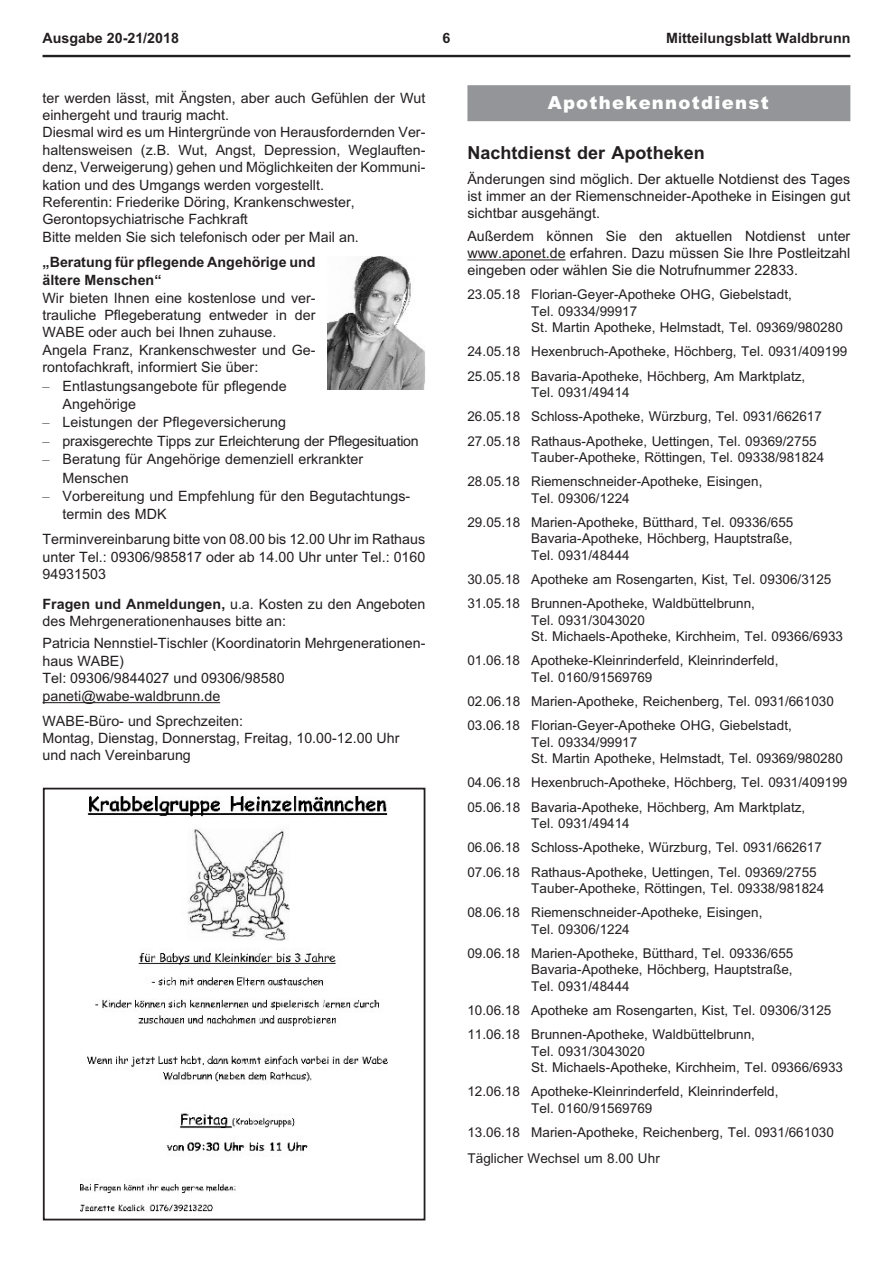
<style>
.page{position:relative;width:894px;height:1263px;background:#fff}
.page>*{position:absolute;margin:0;border:0;box-sizing:border-box;transform-origin:0 0}
.t1{font:700 18px "Arial";color:#231f20}
.t2{font:900 18px "Arial";letter-spacing:.07em;color:#fff}
.t3{font:14.25px/17.4px "Arial";color:#231f20}
.t4{font:700 14.25px/17.7px "Arial";letter-spacing:.005em;color:#231f20}
.t5{font:13.5px/24.2px "Arial";color:#231f20}
.s1{font-family:"Times New Roman"}
.s2{font-weight:700}
</style>
<div class="page">
<hr style="left:43px;top:702px;width:177px;height:1px;background:#231f20">
<div style="left:467px;top:85px;width:383px;height:36px;background:#939598"></div>
<hr style="left:467px;top:259px;width:98px;height:1px;background:#231f20">
<hr style="left:43px;top:55px;width:807px;height:2px;background:#231f20">
<img style="left:328px;top:256px;width:97px;height:133px">
<img style="left:81px;top:796px;width:307px;height:416px">
<div style="left:43px;top:788px;width:382px;height:432px;border:2px solid #231f20"></div>
<p class="t4" style="left:43px;top:30px;width:138px">Ausgabe 20-21/2018</p>
<p class="t4" style="left:442px;top:30px;width:9px">6</p>
<p class="t4" style="left:666px;top:30px;width:186px">Mitteilungsblatt Waldbrunn</p>
<p class="t3" style="left:43px;top:90px;width:384px">ter wer den lässt, mit Ängs ten, aber auch Ge füh len der Wut ein her geht und trau rig macht.<br>Dies mal wird es um Hin ter grün de von He raus for dern den Ver - hal tens wei sen (z.B. Wut, Angst, De pres si on, Weg lauf ten - denz, Ver wei ge rung) ge hen und Mög lich kei ten der Kom mu ni - ka ti on und des Um gangs wer den vor ge stellt.<br>Re fer en tin: Frie de ri ke Dö ring, Kran ken schwes ter,<br>Ge ron to psy chi atri sche Fach kraft<br>Bit te mel den Sie sich te le fo nisch oder per Mail an.</p>
<p class="t4" style="left:43px;top:255px;width:275px">„Be ra tung für pfle gen de An ge hö ri ge und äl te re Men schen“</p>
<p class="t3" style="left:43px;top:290px;width:275px">Wir bie ten Ih nen eine kos ten lo se und ver - trau li che Pfle ge be ra tung ent we der in der WABE oder auch bei Ih nen zu hau se.<br>An ge la Franz, Kran ken schwes ter und Ge - ron to fach kraft, in for miert Sie über:</p>
<p class="t3" style="left:63px;top:378px;width:226px;line-height:18.5px;text-indent:-20px"><span class="s1">–</span> Ent la stungs an ge bo te für pfle gen de<br>An ge hö ri ge</p>
<p class="t3" style="left:43px;top:415px;width:245px"><span class="s1">–</span> Lei stun gen der Pfle ge ver si che rung</p>
<p class="t3" style="left:43px;top:433px;width:378px"><span class="s1">–</span> pra xis ge rech te Tipps zur Er leich te rung der Pfle ge si tua ti on</p>
<p class="t3" style="left:63px;top:451px;width:302px;line-height:18.5px;text-indent:-20px"><span class="s1">–</span> Be ra tung für An ge hö ri ge de men ziell er krank ter<br>Men schen</p>
<p class="t3" style="left:63px;top:488px;width:349px;line-height:18.5px;text-indent:-20px"><span class="s1">–</span> Vor be rei tung und Emp feh lung für den Be gut ach tungs - ter min des MDK</p>
<p class="t3" style="left:43px;top:532px;width:384px;text-align:justify">Ter min ver ein ba rung bit te von 08.00 bis 12.00 Uhr im Rat haus un ter Tel.: 09306/985817 oder ab 14.00 Uhr un ter Tel.: 0160<br>94931503</p>
<p class="t3" style="left:43px;top:596px;width:384px"><span class="s2">Fra gen und An mel dun gen,</span> u.a. Kos ten zu den An ge bo ten des Mehr ge ner atio nen hau ses bit te an:</p>
<p class="t3" style="left:43px;top:636px;width:384px">Pat ri cia Nenns tiel-Tisch ler (Ko or di na to rin Mehr ge ner atio nen - haus WABE)<br>Tel: 09306/9844027 und 09306/98580<br>pa ne ti@wabe-wald brunn.de</p>
<p class="t3" style="left:43px;top:713px;width:359px">WABE-Büro- und Sprech zei ten:<br>Mon tag, Diens tag, Don ners tag, Frei tag, 10.00-12.00 Uhr und nach Ver ein ba rung</p>
<h1 class="t2" style="left:548px;top:96px;width:222px">Apo the ken not dienst</h1>
<h1 class="t1" style="left:467px;top:146px;width:239px">Nacht dienst der Apo the ken</h1>
<p class="t3" style="left:467px;top:171px;width:384px;text-align:justify">Än de run gen sind mög lich. Der ak tu el le Not dienst des Ta ges ist im mer an der Rie men schnei der-Apo the ke in Ei sin gen gut sicht bar aus ge hängt.</p>
<p class="t3" style="left:467px;top:228px;width:384px;text-align:justify">Au ßer dem kön nen Sie den ak tu el len Not dienst un ter www.apo net.de er fah ren. Dazu müs sen Sie Ihre Post leit zahl ein ge ben oder wäh len Sie die Not ruf num mer 22833.</p>
<p class="t5" style="left:531px;top:288px;width:313px;line-height:16.5px;text-indent:-64px">23.05.18 Flo ri an-Gey er-Apo the ke OHG, Gie bels tadt,<br>Tel. 09334/99917<br>St. Mar tin Apo the ke, Helms tadt, Tel. 09369/980280</p>
<p class="t5" style="left:467px;top:341px;width:381px">24.05.18 He xen bruch-Apo the ke, Höch berg, Tel. 0931/409199<br>25.05.18 Ba va ria-Apo the ke, Höch berg, Am Markt platz,</p>
<p class="t5" style="left:467px;top:382px;width:356px;text-indent:64px">Tel. 0931/49414<br>26.05.18 Schloss-Apo the ke, Würz burg, Tel. 0931/662617<br>27.05.18 Rat haus-Apo the ke, Uet tin gen, Tel. 09369/2755</p>
<p class="t5" style="left:467px;top:446px;width:358px;text-indent:64px">Tau ber-Apo the ke, Röt tin gen, Tel. 09338/981824<br>28.05.18 Rie men schnei der-Apo the ke, Ei sin gen,</p>
<p class="t5" style="left:467px;top:487px;width:327px;text-indent:64px">Tel. 09306/1224<br>29.05.18 Ma rien-Apo the ke, Bütt hard, Tel. 09336/655</p>
<p class="t5" style="left:531px;top:532px;width:263px;line-height:16.5px">Ba va ria-Apo the ke, Höch berg, Haupt stra ße,<br>Tel. 0931/48444</p>
<p class="t5" style="left:467px;top:569px;width:365px">30.05.18 Apo the ke am Ro sen gar ten, Kist, Tel. 09306/3125<br>31.05.18 Brun nen-Apo the ke, Wald büt tel brunn,</p>
<p class="t5" style="left:531px;top:613px;width:313px;line-height:16.5px">Tel. 0931/3043020<br>St. Mi cha els-Apo the ke, Kirch heim, Tel. 09366/6933</p>
<p class="t5" style="left:531px;top:654px;width:249px;line-height:16.5px;text-indent:-64px">01.06.18 Apo the ke-Klein rin der feld, Klein rin der feld,<br>Tel. 0160/91569769</p>
<p class="t5" style="left:467px;top:691px;width:368px">02.06.18 Ma rien-Apo the ke, Rei chen berg, Tel. 0931/661030<br>03.06.18 Flo ri an-Gey er-Apo the ke OHG, Gie bels tadt,</p>
<p class="t5" style="left:531px;top:735px;width:313px;line-height:16.5px">Tel. 09334/99917<br>St. Mar tin Apo the ke, Helms tadt, Tel. 09369/980280</p>
<p class="t5" style="left:467px;top:772px;width:381px">04.06.18 He xen bruch-Apo the ke, Höch berg, Tel. 0931/409199<br>05.06.18 Ba va ria-Apo the ke, Höch berg, Am Markt platz,</p>
<p class="t5" style="left:467px;top:813px;width:356px;text-indent:64px">Tel. 0931/49414<br>06.06.18 Schloss-Apo the ke, Würz burg, Tel. 0931/662617<br>07.06.18 Rat haus-Apo the ke, Uet tin gen, Tel. 09369/2755</p>
<p class="t5" style="left:467px;top:877px;width:358px;text-indent:64px">Tau ber-Apo the ke, Röt tin gen, Tel. 09338/981824<br>08.06.18 Rie men schnei der-Apo the ke, Ei sin gen,</p>
<p class="t5" style="left:467px;top:918px;width:327px;text-indent:64px">Tel. 09306/1224<br>09.06.18 Ma rien-Apo the ke, Bütt hard, Tel. 09336/655</p>
<p class="t5" style="left:531px;top:963px;width:263px;line-height:16.5px">Ba va ria-Apo the ke, Höch berg, Haupt stra ße,<br>Tel. 0931/48444</p>
<p class="t5" style="left:467px;top:1000px;width:365px">10.06.18 Apo the ke am Ro sen gar ten, Kist, Tel. 09306/3125<br>11.06.18 Brun nen-Apo the ke, Wald büt tel brunn,</p>
<p class="t5" style="left:531px;top:1044px;width:313px;line-height:16.5px">Tel. 0931/3043020<br>St. Mi cha els-Apo the ke, Kirch heim, Tel. 09366/6933</p>
<p class="t5" style="left:531px;top:1085px;width:249px;line-height:16.5px;text-indent:-64px">12.06.18 Apo the ke-Klein rin der feld, Klein rin der feld,<br>Tel. 0160/91569769</p>
<p class="t5" style="left:467px;top:1121px;width:368px;line-height:25.7px">13.06.18 Ma rien-Apo the ke, Rei chen berg, Tel. 0931/661030<br>Täg li cher Wech sel um 8.00 Uhr</p>
</div>
